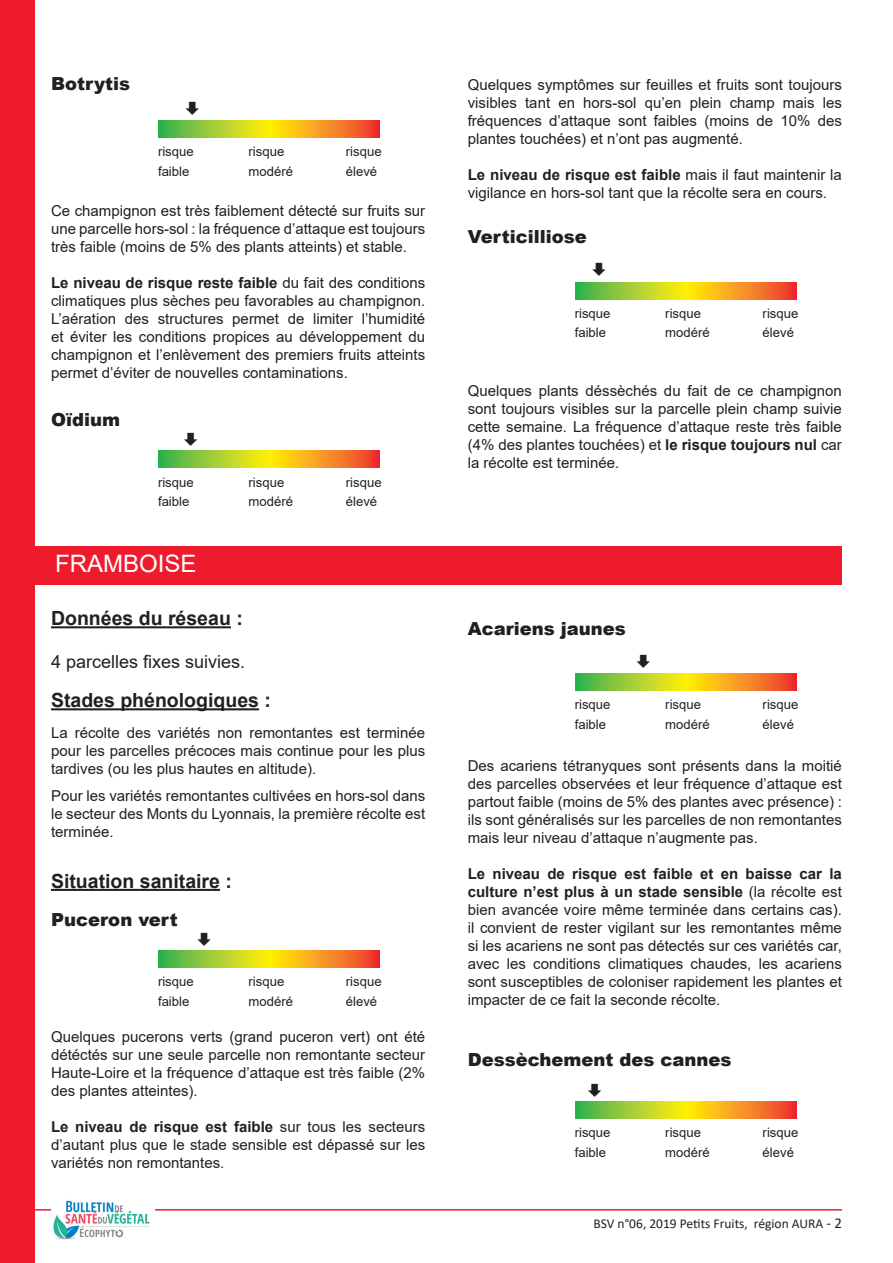
<style>
.page{position:relative;width:893px;height:1263px;background:#fff}
.page>*{position:absolute;margin:0;border:0;box-sizing:border-box;transform-origin:0 0}
.t1{font:24px "Arial";color:#fff}
.t2{font:700 19.5px "Arial";color:#231f20}
.t3{font:900 18px "Arial";color:#231f20}
.t4{font:18px "Arial";color:#231f20}
.t5{font:15px/18px "Arial";color:#231f20;text-align:justify}
.t6{font:13.5px "Calibri";color:#231f20}
.t7{font:13.05px/19.5px "Arial";color:#231f20}
.s1{color:#fff}
.s2{font-weight:700}
.s3{font-size:15px}
</style>
<div class="page">
<div style="left:0;top:0;width:34px;height:1263px;background:#ee1b2d"></div>
<hr style="left:21px;top:1209px;width:821px;height:1px;background:#ee1b2d">
<hr style="left:51px;top:626px;width:180px;height:2px;background:#231f20">
<hr style="left:51px;top:708px;width:208px;height:2px;background:#231f20">
<hr style="left:51px;top:889px;width:169px;height:2px;background:#231f20">
<div style="left:34px;top:546px;width:808px;height:39px;background:#ee1b2d"></div>
<svg style="left:159px;top:120px;width:220px;height:17px;background:#cab129"></svg>
<svg style="left:159px;top:451px;width:220px;height:17px;background:#cab129"></svg>
<svg style="left:575px;top:673px;width:221px;height:17px;background:#cab129"></svg>
<svg style="left:159px;top:951px;width:220px;height:17px;background:#cab129"></svg>
<div style="left:51px;top:1199px;width:104px;height:51px;background:#fff"></div>
<img style="left:53px;top:1200px;width:97px;height:40px">
<svg style="left:575px;top:282px;width:221px;height:17px;background:#cab129"></svg>
<svg style="left:575px;top:1101px;width:221px;height:17px;background:#cab129"></svg>
<p class="t3" style="left:51px;top:71px;width:81px">Botrytis</p>
<p class="t7" style="left:158px;top:142px;width:44px">risque faible<span class="s1">te</span></p>
<p class="t7" style="left:249px;top:142px;width:46px">risque modéré</p>
<p class="t7" style="left:346px;top:142px;width:40px">risque élevé<span class="s1">e</span></p>
<p class="t5" style="left:51px;top:202px;width:376px">Ce champignon est très faiblement détecté sur fruits sur une parcelle hors-sol : la fréquence d’attaque est toujours très faible (moins de 5% des plants atteints) et stable.</p>
<p class="t5" style="left:51px;top:274px;width:376px"><span class="s2">Le niveau de risque reste faible</span> du fait des conditions climatiques plus sèches peu favorables au champignon.<br>L’aération des structures permet de limiter l’humidité et éviter les conditions propices au développement du champignon et l’enlèvement des premiers fruits atteints permet d’éviter de nouvelles contaminations.</p>
<p class="t3" style="left:51px;top:407px;width:70px">Oïdium</p>
<p class="t7" style="left:158px;top:472px;width:44px">risque faible<span class="s1">te</span></p>
<p class="t7" style="left:249px;top:472px;width:46px">risque modéré</p>
<p class="t7" style="left:346px;top:472px;width:40px">risque élevé<span class="s1">e</span></p>
<p class="t1" style="left:55px;top:547px;width:143px">FRAMBOISE</p>
<p class="t2" style="left:51px;top:605px;width:193px">Données du réseau :</p>
<p class="t4" style="left:51px;top:649px;width:196px">4 parcelles fixes suivies.</p>
<p class="t2" style="left:51px;top:687px;width:221px">Stades phénologiques :</p>
<p class="t5" style="left:51px;top:724px;width:376px">La récolte des variétés non remontantes est terminée pour les parcelles précoces mais continue pour les plus tardives (ou les plus hautes en altitude).</p>
<p class="t5" style="left:51px;top:786px;width:376px">Pour les variétés remontantes cultivées en hors-sol dans le secteur des Monts du Lyonnais, la première récolte est terminée.</p>
<p class="t2" style="left:51px;top:867px;width:182px">Situation sanitaire :</p>
<p class="t3" style="left:51px;top:906px;width:128px">Puceron vert</p>
<p class="t7" style="left:158px;top:972px;width:44px">risque faible<span class="s1">te</span></p>
<p class="t7" style="left:249px;top:972px;width:46px">risque modéré</p>
<p class="t7" style="left:346px;top:972px;width:40px">risque élevé<span class="s1">e</span></p>
<p class="t5" style="left:51px;top:1028px;width:376px">Quelques pucerons verts (grand puceron vert) ont été détéctés sur une seule parcelle non remontante secteur Haute-Loire et la fréquence d’attaque est très faible (2% des plantes atteintes).</p>
<p class="t5" style="left:51px;top:1118px;width:376px"><span class="s2">Le niveau de risque est faible</span> sur tous les secteurs d’autant plus que le stade sensible est dépassé sur les variétés non remontantes.</p>
<p class="t5" style="left:468px;top:76px;width:376px">Quelques symptômes sur feuilles et fruits sont toujours visibles tant en hors-sol qu’en plein champ mais les fréquences d’attaque sont faibles (moins de 10% des plantes touchées) et n’ont pas augmenté.</p>
<p class="t5" style="left:468px;top:166px;width:376px"><span class="s2">Le niveau de risque est faible</span> mais il faut maintenir la vigilance en hors-sol tant que la récolte sera en cours.</p>
<p class="t3" style="left:468px;top:223px;width:120px">Verticilliose</p>
<p class="t7" style="left:575px;top:303px;width:44px">risque faible<span class="s1">te</span></p>
<p class="t7" style="left:665px;top:303px;width:46px">risque modéré</p>
<p class="t7" style="left:763px;top:303px;width:40px">risque élevé<span class="s1">e</span></p>
<p class="t5" style="left:468px;top:382px;width:376px">Quelques plants déssèchés du fait de ce champignon sont toujours visibles sur la parcelle plein champ suivie cette semaine. La fréquence d’attaque reste très faible (4% des plantes touchées) et <span class="s2">le risque toujours nul</span> car la récolte est terminée.</p>
<p class="t3" style="left:468px;top:615px;width:160px">Acariens jaunes</p>
<p class="t7" style="left:575px;top:695px;width:44px">risque faible<span class="s1">te</span></p>
<p class="t7" style="left:665px;top:695px;width:46px">risque modéré</p>
<p class="t7" style="left:763px;top:695px;width:40px">risque élevé<span class="s1">e</span></p>
<p class="t5" style="left:468px;top:756px;width:376px">Des acariens tétranyques sont présents dans la moitié des parcelles observées et leur fréquence d’attaque est partout faible (moins de 5% des plantes avec présence) : ils sont généralisés sur les parcelles de non remontantes mais leur niveau d’attaque n’augmente pas.</p>
<p class="t5" style="left:468px;top:864px;width:376px"><span class="s2">Le niveau de risque est faible et en baisse car la culture n’est plus à un stade sensible</span> (la récolte est bien avancée voire même terminée dans certains cas). il convient de rester vigilant sur les remontantes même si les acariens ne sont pas détectés sur ces variétés car, avec les conditions climatiques chaudes, les acariens sont susceptibles de coloniser rapidement les plantes et impacter de ce fait la seconde récolte.</p>
<p class="t3" style="left:468px;top:1046px;width:265px">Dessèchement des cannes</p>
<p class="t7" style="left:575px;top:1123px;width:44px">risque faible<span class="s1">te</span></p>
<p class="t7" style="left:665px;top:1123px;width:46px">risque modéré</p>
<p class="t7" style="left:763px;top:1123px;width:40px">risque élevé<span class="s1">e</span></p>
<p class="t6" style="left:593px;top:1214px;width:250px">BSV n°06, 2019 Petits Fruits, région AURA <span class="s3">- 2</span></p>
</div>
